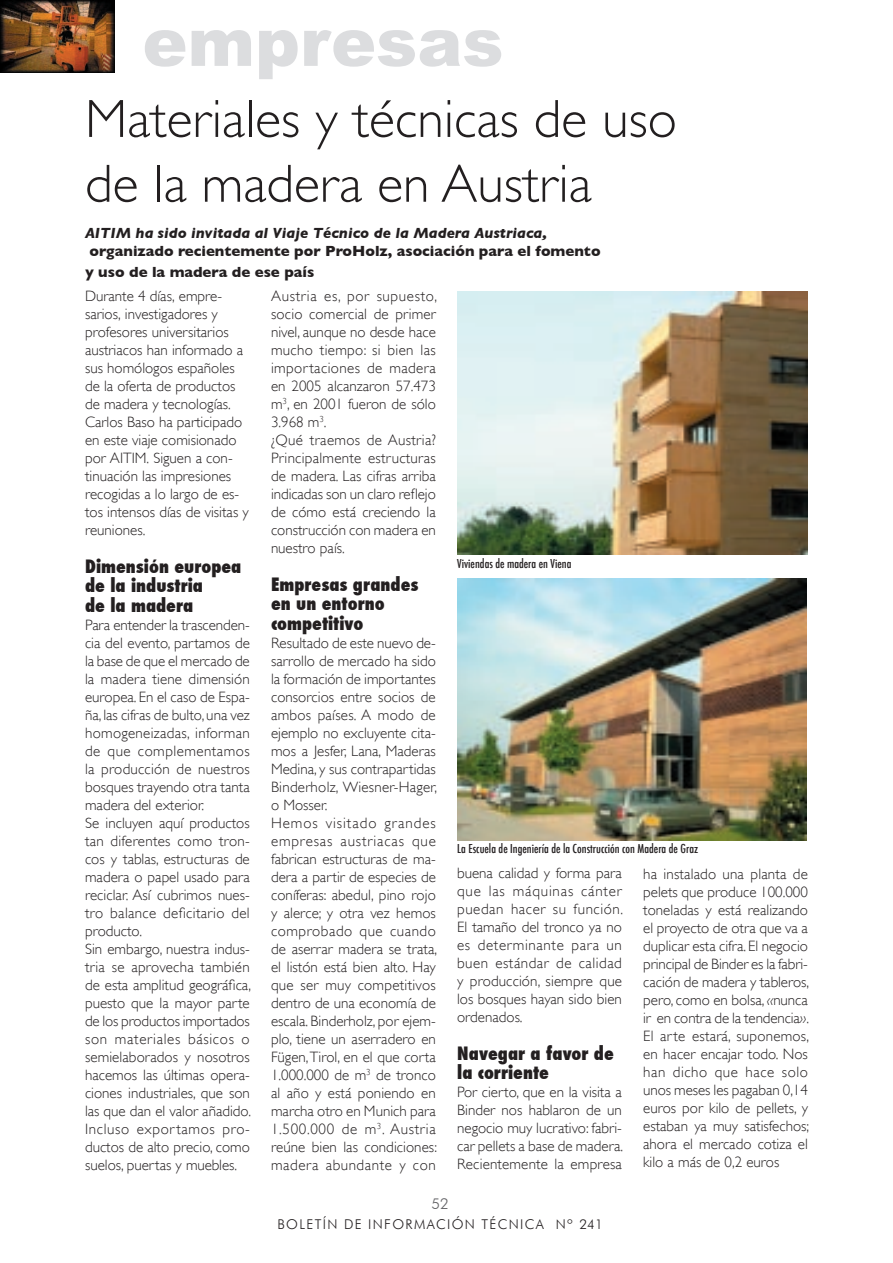
<style>
.page{position:relative;width:893px;height:1263px;background:#fff}
.page>*{position:absolute;margin:0;border:0;box-sizing:border-box;transform-origin:0 0}
.t1{font:900 67.5px "Arial";color:#dcdddf}
.C__de_texto{font:300 54px "Gill Sans";color:#231f20}
.SubtÌtulo_2{font:800 condensed 18px/19.5px "Futura";color:#231f20}
.C__de_texto-2{font:300 15px/18px "Gill Sans";color:#231f20;text-align:justify}
.C__de_texto-3{font:700 15px "Gill Sans";color:#231f20}
.C__de_texto-4{font:italic 700 15px "Gill Sans";color:#231f20}
.t2{font:300 15px "Futura BT";color:#636366}
.t3{font:300 13.5px "Futura BT";letter-spacing:.1em;color:#231f20}
.Pie{font:500 condensed 12px "Futura";color:#231f20}
.s1{font-style:italic}
</style>
<div class="page">
<img style="left:0;top:0;width:115px;height:72px">
<img style="left:457px;top:578px;width:349px;height:262px">
<img style="left:457px;top:292px;width:351px;height:263px">
<h1 class="t1" style="left:142px;top:4px;width:363px">empresas</h1>
<p class="C__de_texto" style="left:85px;top:87px;width:593px">Materiales y técnicas de uso</p>
<p class="C__de_texto" style="left:85px;top:152px;width:508px">de la madera en Austria</p>
<p class="C__de_texto-4" style="left:85px;top:224px;width:464px">AITIM ha sido invitada al Viaje Técnico de la Madera Austriaca,</p>
<p class="C__de_texto-3" style="left:90px;top:242px;width:513px">organizado recientemente por ProHolz, asociación para el fomento</p>
<p class="C__de_texto-3" style="left:85px;top:263px;width:231px">y uso de la madera de ese país</p>
<p class="C__de_texto-2" style="left:271px;top:287px;width:167px">Austria es, por supuesto, socio comercial de primer nivel, aunque no desde hace mucho tiempo: si bien las importaciones de madera en 2005 alcanzaron 57.473 m<sup>3</sup>, en 2001 fueron de sólo 3.968 m<sup>3</sup>.</p>
<p class="C__de_texto-2" style="left:271px;top:431px;width:166px">¿Qué traemos de Austria?<br>Principalmente estructuras de madera. Las cifras arriba indicadas son un claro reflejo de cómo está creciendo la construcción con madera en nuestro país.</p>
<p class="SubtÌtulo_2" style="left:271px;top:574px;width:149px">Empresas grandes en un entorno competitivo</p>
<p class="C__de_texto-2" style="left:271px;top:633px;width:168px">Resultado de este nuevo de&shy;sarrollo de mercado ha sido la formación de importantes consorcios entre socios de ambos países. A modo de ejemplo no excluyente cita&shy;mos a Jesfer, Lana, Maderas Medina, y sus contrapartidas Binderholz, Wiesner-Hager, o Mosser.</p>
<p class="C__de_texto-2" style="left:271px;top:813px;width:167px">Hemos visitado grandes empresas austriacas que fabrican estructuras de ma&shy;dera a partir de especies de coníferas: abedul, pino rojo y alerce; y otra vez hemos comprobado que cuando de aserrar madera se trata, el listón está bien alto. Hay que ser muy competitivos dentro de una economía de escala. Binderholz, por ejem&shy;plo, tiene un aserradero en Fügen, Tirol, en el que corta 1.000.000 de m<sup>3</sup> de tronco al año y está poniendo en marcha otro en Munich para 1.500.000 de m<sup>3</sup>. Austria reúne bien las condiciones: madera abundante y con</p>
<p class="C__de_texto-2" style="left:85px;top:287px;width:165px;text-align:left">Durante 4 días, empre&shy;sarios, investigadores y profesores universitarios austriacos han informado a sus homólogos españoles de la oferta de productos de madera y tecnologías.<br>Carlos Baso ha participado en este viaje comisionado por AITIM. Siguen a con&shy;tinuación las impresiones recogidas a lo largo de es&shy;tos intensos días de visitas y reuniones.</p>
<p class="SubtÌtulo_2" style="left:85px;top:556px;width:158px">Dimensión europea de la industria</p>
<p class="SubtÌtulo_2" style="left:85px;top:595px;width:110px">de la madera</p>
<p class="C__de_texto-2" style="left:85px;top:615px;width:166px">Para entender la trascenden&shy;cia del evento, partamos de la base de que el mercado de la madera tiene dimensión europea. En el caso de Espa&shy;ña, las cifras de bulto, una vez homogeneizadas, informan de que complementamos la producción de nuestros bosques trayendo otra tanta madera del exterior.</p>
<p class="C__de_texto-2" style="left:85px;top:813px;width:166px">Se incluyen aquí productos tan diferentes como tron&shy;cos y tablas, estructuras de madera o papel usado para reciclar. Así cubrimos nues&shy;tro balance deficitario del producto.</p>
<p class="C__de_texto-2" style="left:85px;top:939px;width:167px">Sin embargo, nuestra indus&shy;tria se aprovecha también de esta amplitud geográfica, puesto que la mayor parte de los productos importados son materiales básicos o semielaborados y nosotros hacemos las últimas opera&shy;ciones industriales, que son las que dan el valor añadido.<br>Incluso exportamos pro&shy;ductos de alto precio, como suelos, puertas y muebles.</p>
<p class="Pie" style="left:457px;top:556px;width:116px">Viviendas de madera en Viena</p>
<p class="Pie" style="left:457px;top:841px;width:242px">La Escuela de Ingeniería de la Construcción con Madera de Graz</p>
<p class="C__de_texto-2" style="left:457px;top:864px;width:167px">buena calidad y forma para que las máquinas cánter puedan hacer su función.<br>El tamaño del tronco ya no es determinante para un buen estándar de calidad y producción, siempre que los bosques hayan sido bien ordenados.</p>
<p class="SubtÌtulo_2" style="left:457px;top:1043px;width:158px">Navegar a favor de la corriente</p>
<p class="C__de_texto-2" style="left:457px;top:1083px;width:167px">Por cierto, que en la visita a Binder nos hablaron de un negocio muy lucrativo: fabri&shy;car pellets a base de madera.<br>Recientemente la empresa</p>
<p class="C__de_texto-2" style="left:643px;top:865px;width:168px">ha instalado una planta de pelets que produce 100.000 toneladas y está realizando el proyecto de otra que va a duplicar esta cifra. El negocio principal de Binder es la fabri&shy;cación de madera y tableros, pero, como en bolsa, <span class="s1">«</span>nunca ir en contra de la tendencia<span class="s1">»</span>.<br>El arte estará, suponemos, en hacer encajar todo. Nos han dicho que hace solo unos meses les pagaban 0,14 euros por kilo de pellets, y estaban ya muy satisfechos; ahora el mercado cotiza el kilo a más de 0,2 euros</p>
<p class="t2" style="left:431px;top:1195px;width:19px">52</p>
<p class="t3" style="left:277px;top:1216px;width:327px">BOLETÍN DE INFORMACIÓN TÉCNICA Nº 241</p>
</div>
